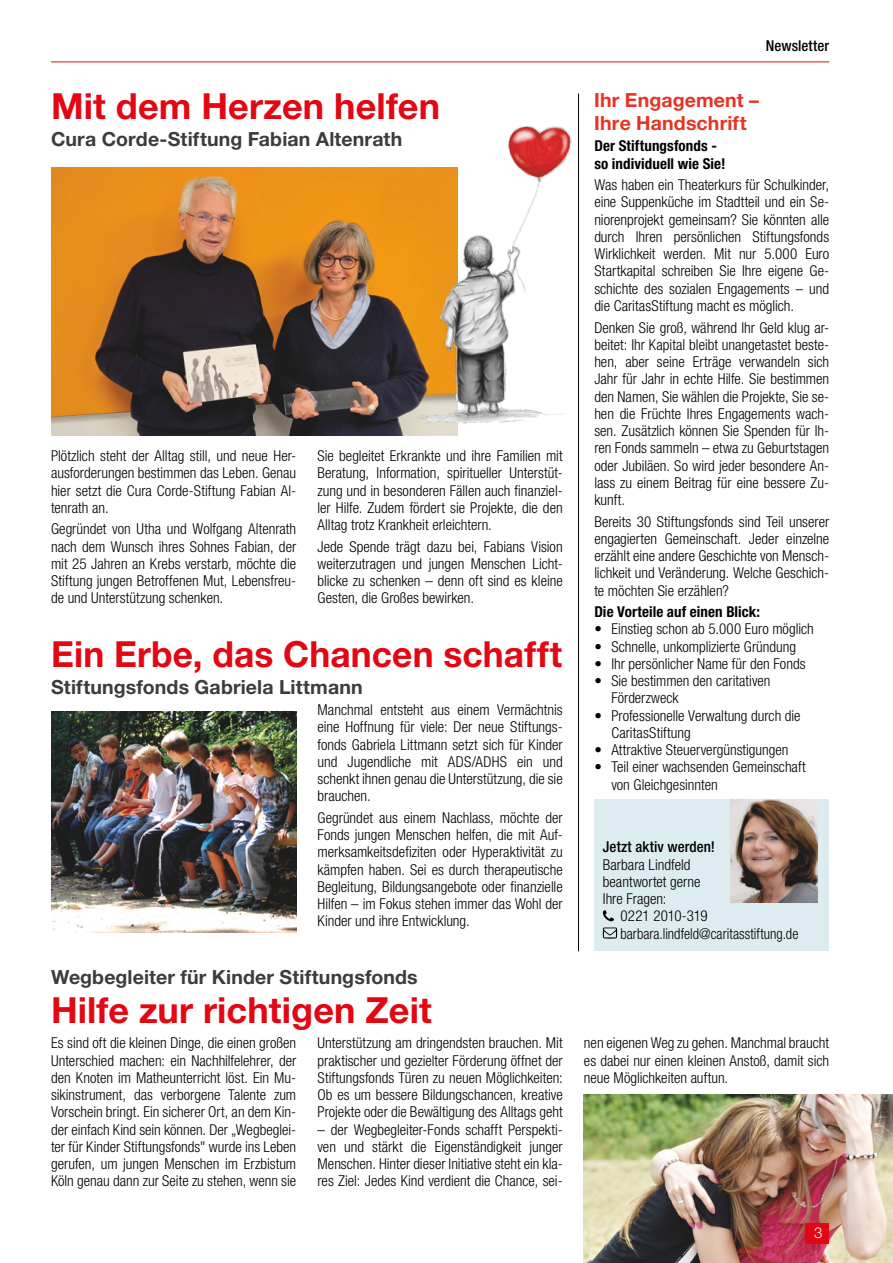
<style>
.page{position:relative;width:893px;height:1263px;background:#fff}
.page>*{position:absolute;margin:0;border:0;box-sizing:border-box;transform-origin:0 0}
.t1{font:700 36px "Helvetica Neue LT Pro";letter-spacing:.005em;color:#e30613}
.t2{font:700 19.5px "Helvetica Neue LT Pro";letter-spacing:.01em;color:#3c3c3b}
.t3{font:700 19.5px/22.5px "Helvetica Neue LT Pro";letter-spacing:.01em;color:#e63323}
.t4{font:300 condensed 15px/17.2px "Helvetica Neue LT Pro";color:#000;text-align:justify}
.t5{font:700 condensed 15px/17.2px "Helvetica Neue LT Pro";letter-spacing:.005em;color:#000}
.t6{font:500 condensed 15px "Helvetica Neue LT Pro";letter-spacing:.005em;color:#000}
.t7{font:300 15px "Helvetica Neue LT Pro";color:#fff}
</style>
<div class="page">
<hr style="left:51px;top:62px;width:778px;height:1px;background:#e30613">
<div style="left:594px;top:799px;width:235px;height:152px;background:#dcecf0"></div>
<svg style="left:603px;top:910px;width:11px;height:11px"></svg>
<svg style="left:603px;top:927px;width:14px;height:11px"></svg>
<img style="left:51px;top:168px;width:340px;height:267px">
<img style="left:391px;top:126px;width:181px;height:310px">
<img style="left:51px;top:711px;width:245px;height:221px">
<hr style="left:578px;top:94px;width:1px;height:857px;background:#000">
<img style="left:584px;top:1094px;width:309px;height:169px">
<img style="left:730px;top:800px;width:87px;height:102px">
<div style="left:806px;top:1223px;width:23px;height:20px;background:#e30613"></div>
<h1 class="t1" style="left:51px;top:84px;width:391px">Mit dem Herzen helfen</h1>
<h2 class="t2" style="left:51px;top:127px;width:353px">Cura Corde-Stiftung Fabian Altenrath</h2>
<p class="t4" style="left:51px;top:447px;width:247px">Plötzlich steht der Alltag still, und neue Her&shy;ausforderungen bestimmen das Leben. Genau hier setzt die Cura Corde-Stiftung Fabian Al&shy;tenrath an.</p>
<p class="t4" style="left:51px;top:520px;width:247px">Gegründet von Utha und Wolfgang Altenrath nach dem Wunsch ihres Sohnes Fabian, der mit 25 Jahren an Krebs verstarb, möchte die Stiftung jungen Betroffenen Mut, Lebensfreu&shy;de und Unterstützung schenken.</p>
<p class="t4" style="left:317px;top:447px;width:247px">Sie begleitet Erkrankte und ihre Familien mit Beratung, Information, spiritueller Unterstüt&shy;zung und in besonderen Fällen auch finanziel&shy;ler Hilfe. Zudem fördert sie Projekte, die den Alltag trotz Krankheit erleichtern.</p>
<p class="t4" style="left:317px;top:537px;width:247px">Jede Spende trägt dazu bei, Fabians Vision weiterzutragen und jungen Menschen Licht&shy;blicke zu schenken – denn oft sind es kleine Gesten, die Großes bewirken.</p>
<h1 class="t1" style="left:51px;top:632px;width:513px">Ein Erbe, das Chancen schafft</h1>
<h2 class="t2" style="left:51px;top:675px;width:313px">Stiftungsfonds Gabriela Littmann</h2>
<p class="t4" style="left:317px;top:701px;width:247px">Manchmal entsteht aus einem Vermächtnis eine Hoffnung für viele: Der neue Stiftungs&shy;fonds Gabriela Littmann setzt sich für Kinder und Jugendliche mit ADS/ADHS ein und schenkt ihnen genau die Unterstützung, die sie brauchen.</p>
<p class="t4" style="left:317px;top:809px;width:247px">Gegründet aus einem Nachlass, möchte der Fonds jungen Menschen helfen, die mit Auf&shy;merksamkeitsdefiziten oder Hyperaktivität zu kämpfen haben. Sei es durch therapeutische Begleitung, Bildungsangebote oder finanzielle Hilfen – im Fokus stehen immer das Wohl der Kinder und ihre Entwicklung.</p>
<h2 class="t2" style="left:51px;top:964px;width:368px">Wegbegleiter für Kinder Stiftungsfonds</h2>
<h1 class="t1" style="left:51px;top:987px;width:382px">Hilfe zur richtigen Zeit</h1>
<p class="t4" style="left:51px;top:1034px;width:247px">Es sind oft die kleinen Dinge, die einen großen Unterschied machen: ein Nachhilfelehrer, der den Knoten im Matheunterricht löst. Ein Mu&shy;sikinstrument, das verborgene Talente zum Vorschein bringt. Ein sicherer Ort, an dem Kin&shy;der einfach Kind sein können. Der „Wegbeglei&shy;ter für Kinder Stiftungsfonds" wurde ins Leben gerufen, um jungen Menschen im Erzbistum Köln genau dann zur Seite zu stehen, wenn sie</p>
<p class="t4" style="left:317px;top:1034px;width:247px">Unterstützung am dringendsten brauchen. Mit praktischer und gezielter Förderung öffnet der Stiftungsfonds Türen zu neuen Möglichkeiten:<br>Ob es um bessere Bildungschancen, kreative Projekte oder die Bewältigung des Alltags geht</p>
<p class="t4" style="left:317px;top:1120px;width:247px">– der Wegbegleiter-Fonds schafft Perspekti&shy;ven und stärkt die Eigenständigkeit junger Menschen. Hinter dieser Initiative steht ein kla&shy;res Ziel: Jedes Kind verdient die Chance, sei-</p>
<p class="t6" style="left:766px;top:36px;width:65px">Newsletter</p>
<h2 class="t3" style="left:594px;top:89px;width:166px">Ihr Engagement –<br>Ihre Handschrift</h2>
<p class="t5" style="left:594px;top:138px;width:133px">Der Stiftungsfonds - so individuell wie Sie!</p>
<p class="t4" style="left:594px;top:176px;width:236px">Was haben ein Theaterkurs für Schulkinder, eine Suppenküche im Stadtteil und ein Se&shy;niorenprojekt gemeinsam? Sie könnten alle durch Ihren persönlichen Stiftungsfonds Wirklichkeit werden. Mit nur 5.000 Euro Startkapital schreiben Sie Ihre eigene Ge&shy;schichte des sozialen Engagements – und die CaritasStiftung macht es möglich.</p>
<p class="t4" style="left:594px;top:318px;width:236px">Denken Sie groß, während Ihr Geld klug ar&shy;beitet: Ihr Kapital bleibt unangetastet beste&shy;hen, aber seine Erträge verwandeln sich Jahr für Jahr in echte Hilfe. Sie bestimmen den Namen, Sie wählen die Projekte, Sie se&shy;hen die Früchte Ihres Engagements wach&shy;sen. Zusätzlich können Sie Spenden für Ih&shy;ren Fonds sammeln – etwa zu Geburtstagen oder Jubiläen. So wird jeder besondere An&shy;lass zu einem Beitrag für eine bessere Zu&shy;kunft.</p>
<p class="t4" style="left:594px;top:512px;width:236px">Bereits 30 Stiftungsfonds sind Teil unserer engagierten Gemeinschaft. Jeder einzelne erzählt eine andere Geschichte von Mensch&shy;lichkeit und Veränderung. Welche Geschich&shy;te möchten Sie erzählen?</p>
<p class="t5" style="left:594px;top:603px;width:167px">Die Vorteile auf einen Blick:</p>
<p class="t4" style="left:594px;top:620px;width:221px">• Einstieg schon ab 5.000 Euro möglich</p>
<p class="t4" style="left:594px;top:637px;width:203px">• Schnelle, unkomplizierte Gründung</p>
<p class="t4" style="left:594px;top:655px;width:213px">• Ihr persönlicher Name für den Fonds</p>
<p class="t4" style="left:611px;top:672px;width:160px;text-indent:-17px">• Sie bestimmen den caritativen<br>Förderzweck</p>
<p class="t4" style="left:611px;top:706px;width:191px;text-indent:-17px">• Professionelle Verwaltung durch die<br>CaritasStiftung</p>
<p class="t4" style="left:594px;top:741px;width:196px">• Attraktive Steuervergünstigungen</p>
<p class="t4" style="left:611px;top:758px;width:196px;text-indent:-17px">• Teil einer wachsenden Gemeinschaft von Gleichgesinnten</p>
<p class="t6" style="left:603px;top:838px;width:114px">Jetzt aktiv werden!</p>
<p class="t4" style="left:603px;top:855px;width:99px;text-align:left">Barbara Lindfeld beantwortet gerne<br>Ihre Fragen:</p>
<p class="t4" style="left:620px;top:907px;width:179px">0221 2010-319 barbara.lindfeld@caritasstiftung.de</p>
<p class="t4" style="left:584px;top:1034px;width:247px">nen eigenen Weg zu gehen. Manchmal braucht es dabei nur einen kleinen Anstoß, damit sich neue Möglichkeiten auftun.</p>
<p class="t7" style="left:814px;top:1223px;width:10px">3</p>
</div>
